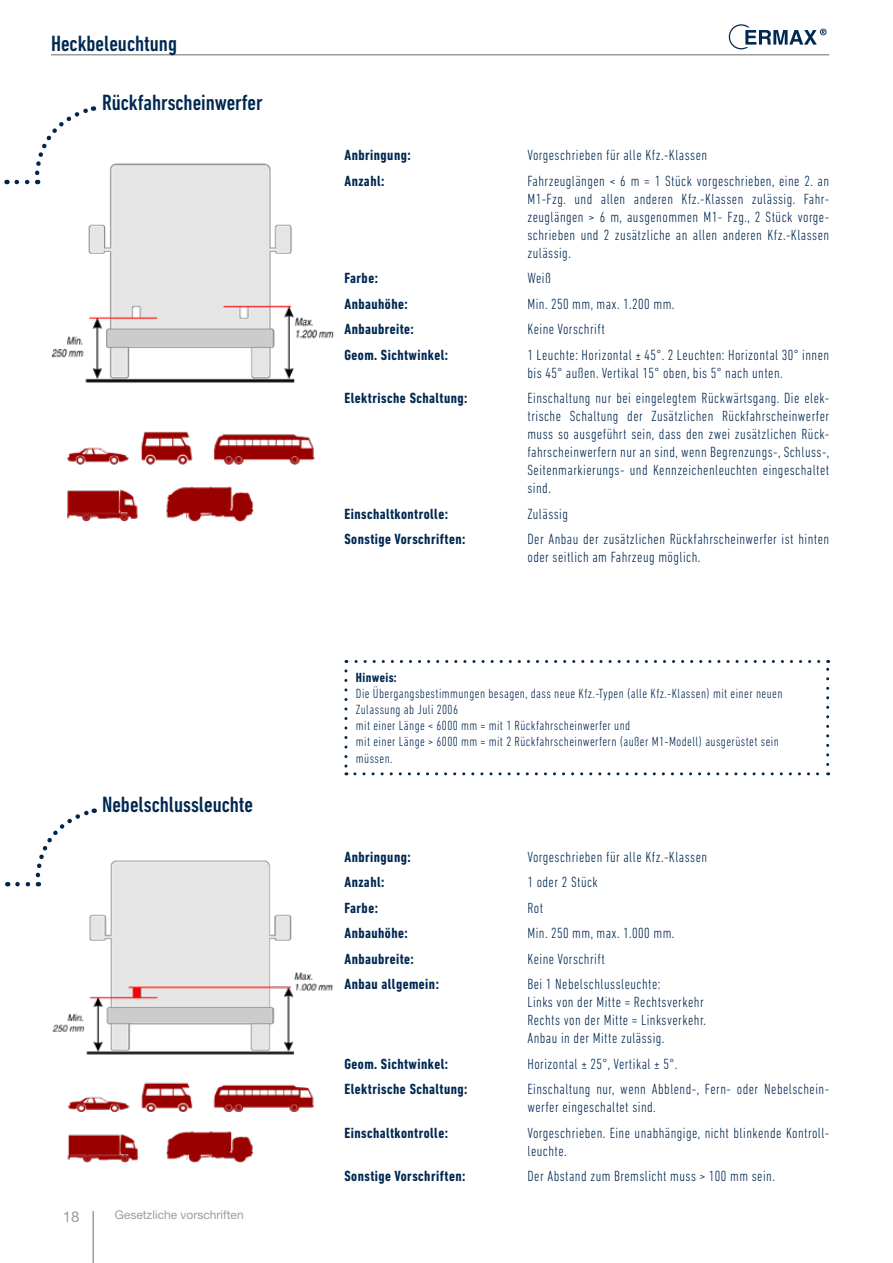
<style>
.page{position:relative;width:893px;height:1263px;background:#fff}
.page>*{position:absolute;margin:0;border:0;box-sizing:border-box;transform-origin:0 0}
.t1{font:500 condensed 22.5px "DIN Next LT Pro";color:#002851}
.t2{font:300 condensed 15px/18px "DIN Next LT Pro";letter-spacing:.03em;color:#002851}
.t3{font:700 condensed 15px "DIN Next LT Pro";letter-spacing:.03em;color:#002851}
.t4{font:15px "Helvetica Neue LT Pro";color:#9d9d9c}
.t5{font:300 condensed 13.5px/16.2px "DIN Next LT Pro";letter-spacing:.03em;color:#002851}
.t6{font:700 condensed 13.5px "DIN Next LT Pro";letter-spacing:.03em;color:#002851}
.t7{font:12px "Helvetica Neue LT Pro";color:#9d9d9c}
</style>
<div class="page">
<hr style="left:51px;top:54px;width:778px;height:2px;background:#9d9d9c">
<hr style="left:92px;top:1211px;width:2px;height:52px;background:#9d9d9c">
<svg style="left:729px;top:24px;width:97px;height:25px"></svg>
<img style="left:51px;top:163px;width:283px;height:359px">
<img style="left:36px;top:860px;width:297px;height:303px">
<svg style="left:344px;top:671px;width:3px;height:104px"></svg>
<svg style="left:355px;top:772px;width:474px;height:3px"></svg>
<svg style="left:826px;top:660px;width:3px;height:104px"></svg>
<svg style="left:346px;top:660px;width:473px;height:3px"></svg>
<svg style="left:17px;top:106px;width:77px;height:78px"></svg>
<svg style="left:17px;top:808px;width:78px;height:78px"></svg>
<h1 class="t1" style="left:51px;top:31px;width:127px">Heckbeleuchtung</h1>
<h1 class="t1" style="left:102px;top:90px;width:162px">Rückfahrscheinwerfer</h1>
<h1 class="t1" style="left:102px;top:792px;width:153px">Nebelschlussleuchte</h1>
<p class="t4" style="left:63px;top:1207px;width:18px">18</p>
<p class="t7" style="left:115px;top:1208px;width:130px">Gesetzliche vorschriften</p>
<p class="t3" style="left:344px;top:146px;width:68px">Anbringung:</p>
<p class="t2" style="left:527px;top:146px;width:181px">Vorgeschrieben für alle Kfz.-Klassen</p>
<p class="t3" style="left:344px;top:172px;width:42px">Anzahl:</p>
<p class="t2" style="left:527px;top:171px;width:303px;text-align:justify">Fahrzeuglängen &lt; 6 m = 1 Stück vorgeschrieben, eine 2. an M1-Fzg. und allen anderen Kfz.-Klassen zulässig. Fahr&shy;zeuglängen &gt; 6 m, ausgenommen M1- Fzg., 2 Stück vorge&shy;schrieben und 2 zusätzliche an allen anderen Kfz.-Klassen zulässig.</p>
<p class="t3" style="left:344px;top:269px;width:35px">Farbe:</p>
<p class="t2" style="left:527px;top:269px;width:25px">Weiß</p>
<p class="t3" style="left:344px;top:295px;width:65px">Anbauhöhe:</p>
<p class="t2" style="left:527px;top:294px;width:148px">Min. 250 mm, max. 1.200 mm.</p>
<p class="t3" style="left:344px;top:320px;width:71px">Anbaubreite:</p>
<p class="t2" style="left:527px;top:320px;width:79px">Keine Vorschrift</p>
<p class="t3" style="left:344px;top:346px;width:105px">Geom. Sichtwinkel:</p>
<p class="t2" style="left:527px;top:345px;width:303px">1 Leuchte: Horizontal ± 45°. 2 Leuchten: Horizontal 30° innen bis 45° außen. Vertikal 15° oben, bis 5° nach unten.</p>
<p class="t3" style="left:344px;top:389px;width:125px">Elektrische Schaltung:</p>
<p class="t2" style="left:527px;top:389px;width:303px;text-align:justify">Einschaltung nur bei eingelegtem Rückwärtsgang. Die elek&shy;trische Schaltung der Zusätzlichen Rückfahrscheinwerfer muss so ausgeführt sein, dass den zwei zusätzlichen Rück&shy;fahrscheinwerfern nur an sind, wenn Begrenzungs-, Schluss-, Seitenmarkierungs- und Kennzeichenleuchten eingeschaltet sind.</p>
<p class="t3" style="left:344px;top:505px;width:105px">Einschaltkontrolle:</p>
<p class="t2" style="left:527px;top:504px;width:42px">Zulässig</p>
<p class="t3" style="left:344px;top:530px;width:122px">Sonstige Vorschriften:</p>
<p class="t2" style="left:527px;top:530px;width:303px">Der Anbau der zusätzlichen Rückfahrscheinwerfer ist hinten oder seitlich am Fahrzeug möglich.</p>
<p class="t6" style="left:356px;top:669px;width:43px">Hinweis:</p>
<p class="t5" style="left:356px;top:685px;width:428px">Die Übergangsbestimmungen besagen, dass neue Kfz.-Typen (alle Kfz.-Klassen) mit einer neuen Zulassung ab Juli 2006<br>mit einer Länge &lt; 6000 mm = mit 1 Rückfahrscheinwerfer und<br>mit einer Länge &gt; 6000 mm = mit 2 Rückfahrscheinwerfern (außer M1-Modell) ausgerüstet sein müssen.</p>
<p class="t3" style="left:344px;top:848px;width:68px">Anbringung:</p>
<p class="t2" style="left:527px;top:847px;width:181px">Vorgeschrieben für alle Kfz.-Klassen</p>
<p class="t3" style="left:344px;top:874px;width:42px">Anzahl:</p>
<p class="t2" style="left:527px;top:873px;width:72px">1 oder 2 Stück</p>
<p class="t3" style="left:344px;top:899px;width:35px">Farbe:</p>
<p class="t2" style="left:527px;top:898px;width:17px">Rot</p>
<p class="t3" style="left:344px;top:925px;width:65px">Anbauhöhe:</p>
<p class="t2" style="left:527px;top:924px;width:148px">Min. 250 mm, max. 1.000 mm.</p>
<p class="t3" style="left:344px;top:950px;width:71px">Anbaubreite:</p>
<p class="t2" style="left:527px;top:949px;width:79px">Keine Vorschrift</p>
<p class="t3" style="left:344px;top:976px;width:96px">Anbau allgemein:</p>
<p class="t2" style="left:527px;top:975px;width:180px">Bei 1 Nebelschlussleuchte:<br>Links von der Mitte = Rechtsverkehr<br>Rechts von der Mitte = Linksverkehr.<br>Anbau in der Mitte zulässig.</p>
<p class="t3" style="left:344px;top:1055px;width:105px">Geom. Sichtwinkel:</p>
<p class="t2" style="left:527px;top:1054px;width:151px">Horizontal ± 25°, Vertikal ± 5°.</p>
<p class="t3" style="left:344px;top:1081px;width:125px">Elektrische Schaltung:</p>
<p class="t2" style="left:527px;top:1080px;width:303px">Einschaltung nur, wenn Abblend-, Fern- oder Nebelschein&shy;werfer eingeschaltet sind.</p>
<p class="t3" style="left:344px;top:1124px;width:105px">Einschaltkontrolle:</p>
<p class="t2" style="left:527px;top:1123px;width:303px">Vorgeschrieben. Eine unabhängige, nicht blinkende Kontroll&shy;leuchte.</p>
<p class="t3" style="left:344px;top:1168px;width:122px">Sonstige Vorschriften:</p>
<p class="t2" style="left:527px;top:1167px;width:249px">Der Abstand zum Bremslicht muss &gt; 100 mm sein.</p>
</div>
